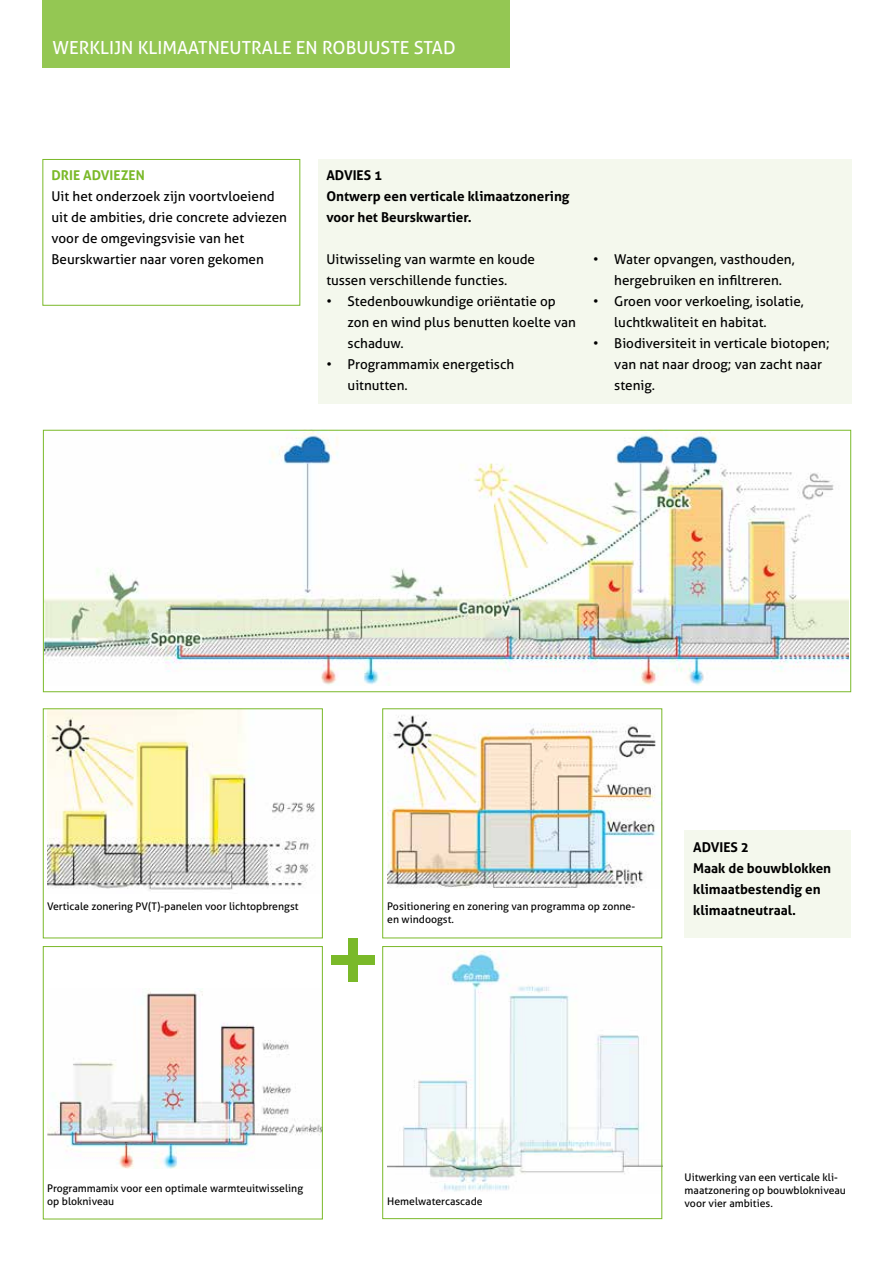
<style>
.page{position:relative;width:893px;height:1263px;background:#fff}
.page>*{position:absolute;margin:0;border:0;box-sizing:border-box;transform-origin:0 0}
.t1{font:18px "Aller";color:#fff}
.t2{font:13.5px/21px "Aller";color:#000}
.t3{font:700 13.5px/21px "Aller";color:#000}
.t4{font:700 13.5px "Aller";color:#7ab929}
.t5{font:10.5px/12.6px "Aller";color:#000}
</style>
<div class="page">
<div style="left:318px;top:159px;width:533px;height:245px;background:#f4f8ed"></div>
<div style="left:685px;top:830px;width:166px;height:108px;background:#f4f8ed"></div>
<div style="left:43px;top:0;width:467px;height:68px;background:#94c753"></div>
<img style="left:45px;top:429px;width:803px;height:256px">
<div style="left:43px;top:430px;width:808px;height:262px;border:1px solid #7ab929"></div>
<div style="left:348px;top:938px;width:10px;height:43px;background:#7ab929"></div>
<div style="left:331px;top:955px;width:43px;height:9px;background:#7ab929"></div>
<img style="left:47px;top:708px;width:275px;height:183px">
<img style="left:48px;top:989px;width:273px;height:179px">
<img style="left:387px;top:708px;width:276px;height:180px">
<img style="left:387px;top:950px;width:276px;height:244px">
<div style="left:43px;top:709px;width:280px;height:229px;border:1px solid #7ab929"></div>
<div style="left:43px;top:946px;width:280px;height:273px;border:1px solid #7ab929"></div>
<div style="left:382px;top:946px;width:280px;height:273px;border:1px solid #7ab929"></div>
<div style="left:43px;top:159px;width:257px;height:146px;border:1px solid #7ab929"></div>
<h1 class="t1" style="left:52px;top:37px;width:405px">WERKLIJN KLIMAATNEUTRALE EN ROBUUSTE STAD</h1>
<p class="t4" style="left:52px;top:167px;width:95px">DRIE ADVIEZEN</p>
<p class="t2" style="left:52px;top:186px;width:237px">Uit het onderzoek zijn voortvloeiend uit de ambities, drie concrete adviezen voor de omgevingsvisie van het Beurskwartier naar voren gekomen</p>
<p class="t3" style="left:326px;top:165px;width:245px">ADVIES 1<br>Ontwerp een verticale klimaatzonering voor het Beurskwartier.</p>
<p class="t2" style="left:326px;top:249px;width:210px">Uitwisseling van warmte en koude tussen verschillende functies.</p>
<p class="t2" style="left:348px;top:291px;width:230px;text-indent:-21px">• Stedenbouwkundige oriëntatie op zon en wind plus benutten koelte van schaduw.</p>
<p class="t2" style="left:348px;top:354px;width:168px;text-indent:-21px">• Programmamix energetisch uitnutten.</p>
<p class="t2" style="left:614px;top:249px;width:182px;text-indent:-21px">• Water opvangen, vasthouden, hergebruiken en infiltreren.</p>
<p class="t2" style="left:614px;top:291px;width:191px;text-indent:-21px">• Groen voor verkoeling, isolatie, luchtkwaliteit en habitat.</p>
<p class="t2" style="left:614px;top:333px;width:217px;text-indent:-21px">• Biodiversiteit in verticale biotopen; van nat naar droog; van zacht naar stenig.</p>
<p class="t5" style="left:47px;top:900px;width:253px">Verticale zonering PV(T)-panelen voor lichtopbrengst</p>
<p class="t5" style="left:387px;top:900px;width:249px">Positionering en zonering van programma op zonne&shy;en windoogst.</p>
<p class="t3" style="left:693px;top:837px;width:140px">ADVIES 2<br>Maak de bouwblokken klimaatbestendig en klimaatneutraal.</p>
<p class="t5" style="left:47px;top:1182px;width:258px">Programmamix voor een optimale warmteuitwisseling op blokniveau</p>
<p class="t5" style="left:387px;top:1195px;width:97px">Hemelwatercascade</p>
<p class="t5" style="left:685px;top:1171px;width:163px">Uitwerking van een verticale kli&shy;maatzonering op bouwblokniveau voor vier ambities.</p>
</div>
